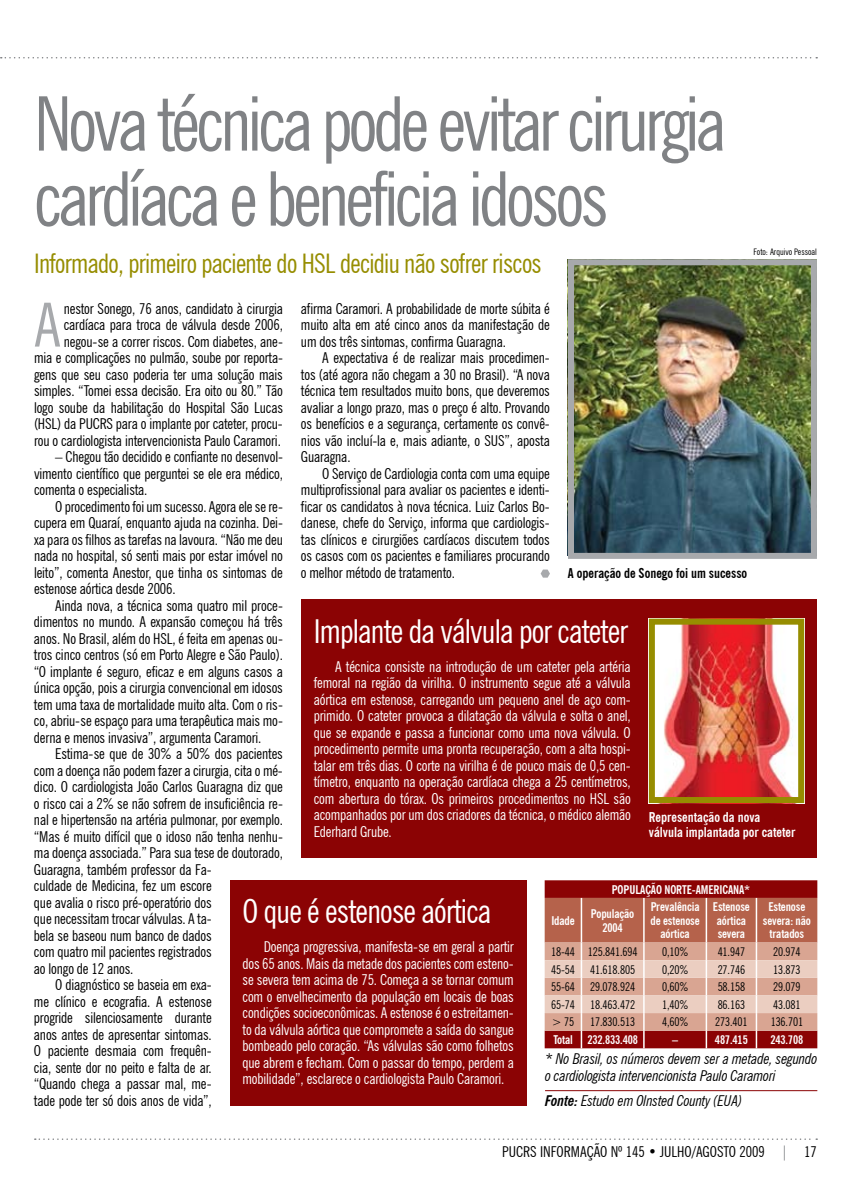
<style>
.page{position:relative;width:851px;height:1191px;background:#fff}
.page>*{position:absolute;margin:0;border:0;box-sizing:border-box;transform-origin:0 0}
.t1{font:condensed 75px/75px "News Gothic BT";letter-spacing:-.05em;color:#808285}
.t2{font:condensed 60.6px "News Gothic BT";color:#a7a9ac}
.t3{font:condensed 33px "News Gothic BT";letter-spacing:-.025em;color:#fff}
.t4{font:condensed 27px "News Gothic BT";letter-spacing:-.025em;color:#968d00}
.t5{font:condensed 15px/16.5px "News Gothic BT";letter-spacing:-.01em;color:#000;text-align:justify}
.t6{font:condensed 15px/16.5px "News Gothic BT";letter-spacing:-.01em;color:#fff;text-align:justify}
.t7{font:italic condensed 15px/16.5px "News Gothic BT";letter-spacing:-.01em;color:#000}
.t8{font:700 condensed 13.5px/15px "News Gothic BT";color:#fff}
.t9{font:700 condensed 13.5px "News Gothic BT";color:#000}
.t10{font:condensed 12px "News Gothic BT";letter-spacing:-.01em;color:#000}
.t11{font:700 condensed 12px/13.5px "News Gothic BT";letter-spacing:-.01em;color:#fff;text-align:center}
.t12{font:condensed 9px "News Gothic BT";color:#000}
.s1{font-weight:700}
.s2{color:#808285}
</style>
<div class="page">
<div style="left:230px;top:880px;width:296px;height:226px;background:#8b0304"></div>
<div style="left:301px;top:600px;width:515px;height:257px;background:#8b0304"></div>
<svg style="left:540px;top:569px;width:10px;height:8px"></svg>
<svg style="left:1px;top:57px;width:816px;height:1px"></svg>
<svg style="left:35px;top:1138px;width:782px;height:2px"></svg>
<img style="left:575px;top:266px;width:234px;height:286px">
<div style="left:568px;top:259px;width:248px;height:300px;border:6px solid #a7a9ac"></div>
<svg style="left:544px;top:880px;width:273px;height:18px;background:#8d0909"></svg>
<svg style="left:544px;top:898px;width:273px;height:150px;background:#cb8b7b"></svg>
<hr style="left:545px;top:1090px;width:272px;height:1px;background:#8b0304">
<img style="left:655px;top:625px;width:142px;height:171px">
<div style="left:648px;top:618px;width:156px;height:185px;border:6px solid #968d00"></div>
<h1 class="t1" style="left:34px;top:86px;width:693px">Nova técnica pode evitar cirurgia cardíaca e beneficia idosos</h1>
<h3 class="t4" style="left:34px;top:247px;width:509px">Informado, primeiro paciente do HSL decidiu não sofrer riscos</h3>
<p class="t12" style="left:753px;top:246px;width:65px">Foto: Arquivo Pessoal</p>
<p class="t5" style="left:301px;top:300px;width:250px">afirma Caramori. A probabilidade de morte súbita é muito alta em até cinco anos da manifestação de um dos três sintomas, confirma Guaragna.</p>
<p class="t5" style="left:301px;top:349px;width:250px;text-indent:21px">A expectativa é de realizar mais procedimen&shy;tos (até agora não chegam a 30 no Brasil). “A nova técnica tem resultados muito bons, que deveremos avaliar a longo prazo, mas o preço é alto. Provando os benefícios e a segurança, certamente os convê&shy;nios vão incluí-la e, mais adiante, o SUS”, aposta Guaragna.</p>
<p class="t5" style="left:301px;top:465px;width:250px;text-indent:21px">O Serviço de Cardiologia conta com uma equipe multiprofissional para avaliar os pacientes e identi&shy;ficar os candidatos à nova técnica. Luiz Carlos Bo&shy;danese, chefe do Serviço, informa que cardiologis&shy;tas clínicos e cirurgiões cardíacos discutem todos os casos com os pacientes e familiares procurando o melhor método de tratamento.</p>
<p class="t5" style="left:34px;top:300px;width:250px;text-align:right">nestor Sonego, 76 anos, candidato à cirurgia cardíaca para troca de válvula desde 2006, negou-se a correr riscos. Com diabetes, ane-<br>mia e complicações no pulmão, soube por reporta&shy;gens que seu caso poderia ter uma solução mais simples. “Tomei essa decisão. Era oito ou 80.” Tão logo soube da habilitação do Hospital São Lucas (HSL) da PUCRS para o implante por cateter, procu&shy;rou o cardiologista intervencionista Paulo Caramori.</p>
<p class="t5" style="left:34px;top:448px;width:250px;text-indent:21px">– Chegou tão decidido e confiante no desenvol&shy;vimento científico que perguntei se ele era médico, comenta o especialista.</p>
<p class="t5" style="left:34px;top:498px;width:250px;text-indent:21px">O procedimento foi um sucesso. Agora ele se re&shy;cupera em Quaraí, enquanto ajuda na cozinha. Dei&shy;xa para os filhos as tarefas na lavoura. “Não me deu nada no hospital, só senti mais por estar imóvel no leito”, comenta Anestor, que tinha os sintomas de estenose aórtica desde 2006.</p>
<p class="t5" style="left:34px;top:597px;width:250px;text-indent:21px">Ainda nova, a técnica soma quatro mil proce&shy;dimentos no mundo. A expansão começou há três anos. No Brasil, além do HSL, é feita em apenas ou&shy;tros cinco centros (só em Porto Alegre e São Paulo). “O implante é seguro, eficaz e em alguns casos a única opção, pois a cirurgia convencional em idosos tem uma taxa de mortalidade muito alta. Com o ris&shy;co, abriu-se espaço para uma terapêutica mais mo&shy;derna e menos invasiva”, argumenta Caramori.</p>
<p class="t5" style="left:55px;top:745px;width:229px">Estima-se que de 30% a 50% dos pacientes</p>
<p class="t5" style="left:34px;top:762px;width:250px">com a doença não podem fazer a cirurgia, cita o mé-</p>
<p class="t5" style="left:34px;top:778px;width:250px">dico. O cardiologista João Carlos Guaragna diz que</p>
<p class="t5" style="left:34px;top:795px;width:250px">o risco cai a 2% se não sofrem de insuficiência re-</p>
<p class="t5" style="left:34px;top:811px;width:250px">nal e hipertensão na artéria pulmonar, por exemplo.</p>
<p class="t5" style="left:34px;top:828px;width:250px">“Mas é muito difícil que o idoso não tenha nenhu-</p>
<p class="t5" style="left:34px;top:844px;width:250px">ma doença associada.” Para sua tese de doutorado,</p>
<p class="t5" style="left:34px;top:861px;width:179px">Guaragna, também professor da Fa-</p>
<p class="t5" style="left:34px;top:877px;width:179px">culdade de Medicina, fez um escore</p>
<p class="t5" style="left:34px;top:894px;width:179px">que avalia o risco pré-operatório dos</p>
<p class="t5" style="left:34px;top:910px;width:179px">que necessitam trocar válvulas. A ta-</p>
<p class="t5" style="left:34px;top:927px;width:179px">bela se baseou num banco de dados</p>
<p class="t5" style="left:34px;top:943px;width:179px">com quatro mil pacientes registrados</p>
<p class="t5" style="left:34px;top:960px;width:101px">ao longo de 12 anos.</p>
<p class="t5" style="left:55px;top:976px;width:158px">O diagnóstico se baseia em exa-</p>
<p class="t5" style="left:34px;top:993px;width:179px">me clínico e ecografia. A estenose</p>
<p class="t5" style="left:34px;top:1009px;width:179px">progride silenciosamente durante</p>
<p class="t5" style="left:34px;top:1026px;width:179px">anos antes de apresentar sintomas.</p>
<p class="t5" style="left:34px;top:1042px;width:179px">O paciente desmaia com frequên-</p>
<p class="t5" style="left:34px;top:1059px;width:179px">cia, sente dor no peito e falta de ar.</p>
<p class="t5" style="left:34px;top:1075px;width:179px">“Quando chega a passar mal, me-</p>
<p class="t5" style="left:34px;top:1092px;width:179px">tade pode ter só dois anos de vida”,</p>
<h2 class="t2" style="left:34px;top:288px;width:28px">A</h2>
<p class="t9" style="left:568px;top:564px;width:181px">A operação de Sonego foi um sucesso</p>
<h3 class="t3" style="left:314px;top:611px;width:316px">Implante da válvula por cateter</h3>
<p class="t6" style="left:314px;top:658px;width:318px;text-indent:21px">A técnica consiste na introdução de um cateter pela artéria femoral na região da virilha. O instrumento segue até a válvula aórtica em estenose, carregando um pequeno anel de aço com&shy;primido. O cateter provoca a dilatação da válvula e solta o anel, que se expande e passa a funcionar como uma nova válvula. O procedimento permite uma pronta recuperação, com a alta hospi&shy;talar em três dias. O corte na virilha é de pouco mais de 0,5 cen&shy;tímetro, enquanto na operação cardíaca chega a 25 centímetros, com abertura do tórax. Os primeiros procedimentos no HSL são acompanhados por um dos criadores da técnica, o médico alemão Ederhard Grube.</p>
<p class="t8" style="left:648px;top:809px;width:148px">Representação da nova válvula implantada por cateter</p>
<p class="t11" style="left:611px;top:882px;width:140px">População norte-amer icana*</p>
<h3 class="t3" style="left:242px;top:891px;width:250px">O que é estenose aórtica</h3>
<p class="t11" style="left:551px;top:913px;width:25px">Idade</p>
<p class="t11" style="left:591px;top:907px;width:45px">População<br>2004</p>
<p class="t11" style="left:650px;top:900px;width:51px">Prevalência de estenose aórtica</p>
<p class="t11" style="left:712px;top:900px;width:38px">Estenose aórtica severa</p>
<p class="t11" style="left:762px;top:900px;width:49px">Estenose severa: não tratados</p>
<p class="t10" style="left:551px;top:944px;width:88px">18-44 125.841.694</p>
<p class="t10" style="left:662px;top:944px;width:28px">0,10%</p>
<p class="t10" style="left:717px;top:944px;width:29px">41.947</p>
<p class="t10" style="left:773px;top:944px;width:29px">20.974</p>
<p class="t10" style="left:551px;top:962px;width:25px">45-54</p>
<p class="t10" style="left:590px;top:962px;width:46px">41.618.805</p>
<p class="t10" style="left:662px;top:962px;width:28px">0,20%</p>
<p class="t10" style="left:717px;top:962px;width:29px">27.746</p>
<p class="t10" style="left:773px;top:962px;width:29px">13.873</p>
<p class="t10" style="left:551px;top:979px;width:25px">55-64</p>
<p class="t10" style="left:590px;top:979px;width:46px">29.078.924</p>
<p class="t10" style="left:662px;top:979px;width:28px">0,60%</p>
<p class="t10" style="left:717px;top:979px;width:29px">58.158</p>
<p class="t10" style="left:773px;top:979px;width:29px">29.079</p>
<p class="t10" style="left:551px;top:997px;width:25px">65-74</p>
<p class="t10" style="left:590px;top:997px;width:46px">18.463.472</p>
<p class="t10" style="left:662px;top:997px;width:28px">1,40%</p>
<p class="t10" style="left:717px;top:997px;width:29px">86.163</p>
<p class="t10" style="left:773px;top:997px;width:29px">43.081</p>
<p class="t10" style="left:551px;top:1015px;width:24px">&gt; 75</p>
<p class="t10" style="left:590px;top:1015px;width:46px">17.830.513</p>
<p class="t10" style="left:662px;top:1015px;width:28px">4,60%</p>
<p class="t10" style="left:715px;top:1015px;width:34px">273.401</p>
<p class="t10" style="left:770px;top:1015px;width:34px">136.701</p>
<p class="t11" style="left:553px;top:1033px;width:86px">Total 232.833.408</p>
<p class="t11" style="left:672px;top:1033px;width:7px">–</p>
<p class="t11" style="left:714px;top:1033px;width:34px">487.415</p>
<p class="t11" style="left:770px;top:1033px;width:34px">243.708</p>
<p class="t7" style="left:545px;top:1050px;width:274px">* No Brasil, os números devem ser a metade, segundo o cardiologista intervencionista Paulo Caramori</p>
<p class="t7" style="left:545px;top:1092px;width:198px"><span class="s1">Fonte:</span> Estudo em Olnsted County (EUA)</p>
<p class="t6" style="left:242px;top:938px;width:273px;text-indent:21px">Doença progressiva, manifesta-se em geral a partir dos 65 anos. Mais da metade dos pacientes com esteno&shy;se severa tem acima de 75. Começa a se tornar comum com o envelhecimento da população em locais de boas condições socioeconômicas. A estenose é o estreitamen&shy;to da válvula aórtica que compromete a saída do sangue bombeado pelo coração. “As válvulas são como folhetos que abrem e fecham. Com o passar do tempo, perdem a mobilidade”, esclarece o cardiologista Paulo Caramori.</p>
<p class="t5" style="left:502px;top:1143px;width:202px">PUCRS INFORMAÇÃO Nº 145 • ju lho/agos</p>
<p class="t5" style="left:723px;top:1143px;width:95px">to 2009 <span class="s2">|</span> 17</p>
</div>
